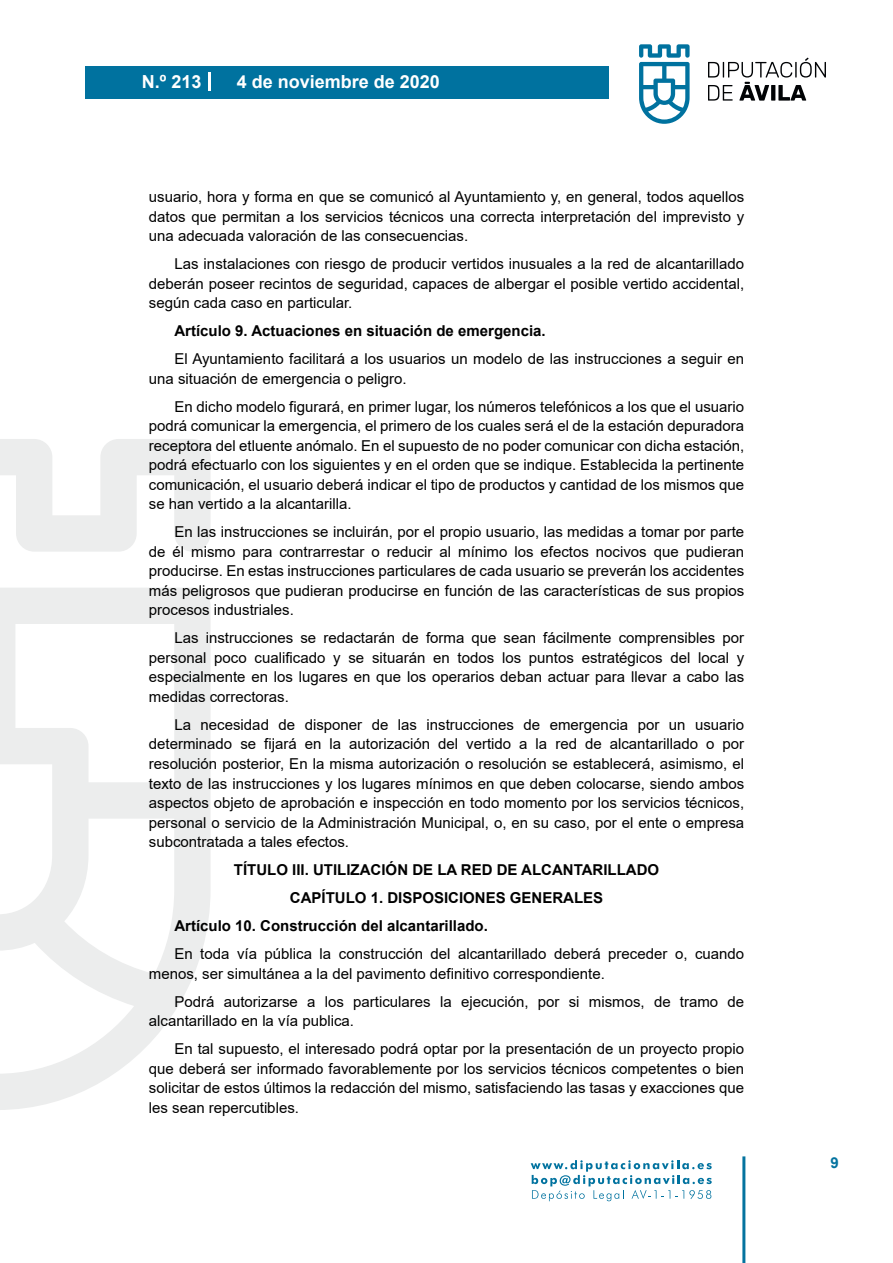
<style>
.page{position:relative;width:893px;height:1263px;background:#fff}
.page>*{position:absolute;margin:0;border:0;box-sizing:border-box;transform-origin:0 0}
.t1{font:700 18px "Arial";color:#fff}
.t2{font:15px/19.5px "Arial";color:#000;text-align:justify}
.t3{font:700 15px "Arial";color:#000}
.t4{font:700 15px "Arial";color:#04739f}
</style>
<div class="page">
<svg style="left:531px;top:1160px;width:181px;height:41px"></svg>
<div style="left:85px;top:66px;width:523px;height:33px;background:#00729f"></div>
<svg style="left:639px;top:44px;width:51px;height:80px"></svg>
<svg style="left:708px;top:58px;width:118px;height:43px"></svg>
<hr style="left:742px;top:1156px;width:3px;height:107px;background:#04739f">
<svg style="left:208px;top:72px;width:2px;height:18px"></svg>
<svg style="left:0;top:439px;width:211px;height:671px"></svg>
<p class="t1" style="left:142px;top:69px;width:61px">N.º 213</p>
<p class="t1" style="left:237px;top:69px;width:205px">4 de noviembre de 2020</p>
<p class="t2" style="left:149px;top:187px;width:597px">usuario, hora y forma en que se comunicó al Ayuntamiento y, en general, todos aquellos datos que permitan a los servicios técnicos una correcta interpretación del imprevisto y una adecuada valoración de las consecuencias.</p>
<p class="t2" style="left:149px;top:254px;width:597px;text-indent:26px">Las instalaciones con riesgo de producir vertidos inusuales a la red de alcantarillado deberán poseer recintos de seguridad, capaces de albergar el posible vertido accidental, según cada caso en particular.</p>
<p class="t3" style="left:174px;top:321px;width:373px">Artículo 9. Actuaciones en situación de emergencia.</p>
<p class="t2" style="left:149px;top:349px;width:597px;text-indent:26px">El Ayuntamiento facilitará a los usuarios un modelo de las instrucciones a seguir en una situación de emergencia o peligro.</p>
<p class="t2" style="left:149px;top:397px;width:597px;text-indent:26px">En dicho modelo figurará, en primer lugar, los números telefónicos a los que el usuario podrá comunicar la emergencia, el primero de los cuales será el de la estación depuradora receptora del etluente anómalo. En el supuesto de no poder comunicar con dicha estación, podrá efectuarlo con los siguientes y en el orden que se indique. Establecida la pertinente comunicación, el usuario deberá indicar el tipo de productos y cantidad de los mismos que se han vertido a la alcantarilla.</p>
<p class="t2" style="left:149px;top:522px;width:597px;text-indent:26px">En las instrucciones se incluirán, por el propio usuario, las medidas a tomar por parte de él mismo para contrarrestar o reducir al mínimo los efectos nocivos que pudieran producirse. En estas instrucciones particulares de cada usuario se preverán los accidentes más peligrosos que pudieran producirse en función de las características de sus propios procesos industriales.</p>
<p class="t2" style="left:149px;top:628px;width:597px;text-indent:26px">Las instrucciones se redactarán de forma que sean fácilmente comprensibles por personal poco cualificado y se situarán en todos los puntos estratégicos del local y especialmente en los lugares en que los operarios deban actuar para llevar a cabo las medidas correctoras.</p>
<p class="t2" style="left:149px;top:715px;width:597px;text-indent:26px">La necesidad de disponer de las instrucciones de emergencia por un usuario determinado se fijará en la autorización del vertido a la red de alcantarillado o por resolución posterior, En la misma autorización o resolución se establecerá, asimismo, el texto de las instrucciones y los lugares mínimos en que deben colocarse, siendo ambos aspectos objeto de aprobación e inspección en todo momento por los servicios técnicos, personal o servicio de la Administración Municipal, o, en su caso, por el ente o empresa subcontratada a tales efectos.</p>
<p class="t3" style="left:234px;top:859px;width:427px">TÍTULO III. UTILIZACIÓN DE LA RED DE ALCANTARILLADO</p>
<p class="t3" style="left:290px;top:887px;width:315px">CAPÍTULO 1. DISPOSICIONES GENERALES</p>
<p class="t3" style="left:174px;top:915px;width:315px">Artículo 10. Construcción del alcantarillado.</p>
<p class="t2" style="left:149px;top:944px;width:597px;text-indent:26px">En toda vía pública la construcción del alcantarillado deberá preceder o, cuando menos, ser simultánea a la del pavimento definitivo correspondiente.</p>
<p class="t2" style="left:149px;top:991px;width:597px;text-indent:26px">Podrá autorizarse a los particulares la ejecución, por si mismos, de tramo de alcantarillado en la vía publica.</p>
<p class="t2" style="left:149px;top:1039px;width:597px;text-indent:26px">En tal supuesto, el interesado podrá optar por la presentación de un proyecto propio que deberá ser informado favorablemente por los servicios técnicos competentes o bien solicitar de estos últimos la redacción del mismo, satisfaciendo las tasas y exacciones que les sean repercutibles.</p>
<p class="t4" style="left:831px;top:1152px;width:10px">9</p>
</div>
